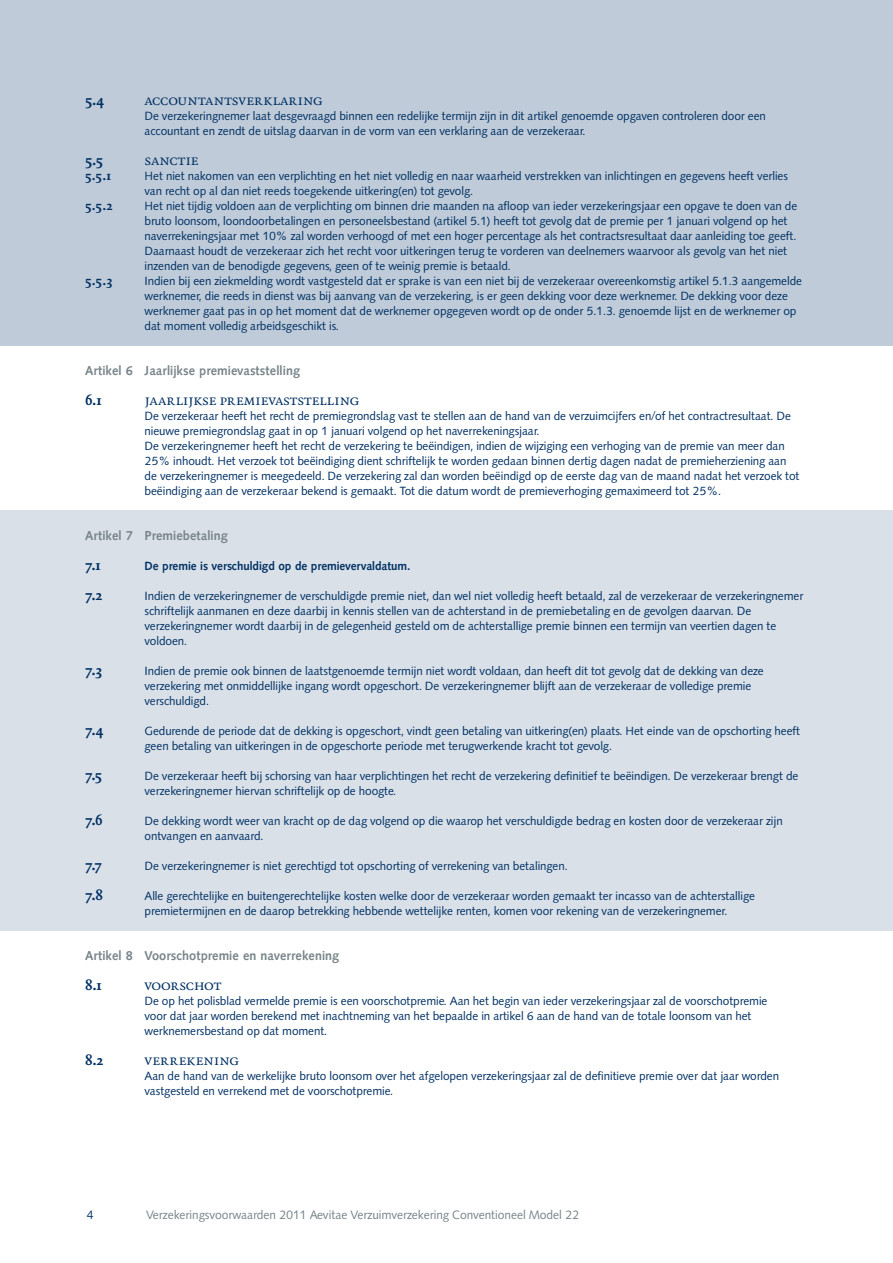
<style>
.page{position:relative;width:893px;height:1263px;background:#fff}
.page>*{position:absolute;margin:0;border:0;box-sizing:border-box;transform-origin:0 0}
.t1{font:15px "Quadraat Small Caps";letter-spacing:-.015em;color:#003063}
.t2{font:700 15px "Quadraat";color:#003063}
.t3{font:700 13.5px "Quadraat";color:#003063}
.t4{font:700 12.75px "Cg Symphony";letter-spacing:.01em;color:#778489}
.t5{font:12px "Cg Symphony";color:#778489}
.t6{font:12px "Cg Symphony";color:#003063}
.t7{font:11.7px/15px "Cg Symphony";color:#003063}
.t8{font:700 11.7px "Cg Symphony";color:#003063}
</style>
<div class="page">
<div style="left:0;top:510px;width:893px;height:420px;background:#d9e0e8"></div>
<div style="left:0;top:0;width:893px;height:345px;background:#bfcbd8"></div>
<p class="t2" style="left:85px;top:93px;width:21px">5.4</p>
<p class="t1" style="left:145px;top:92px;width:180px">accountantsverklaring</p>
<p class="t7" style="left:145px;top:108px;width:623px">De verzekeringnemer laat desgevraagd binnen een redelijke termijn zijn in dit artikel genoemde opgaven controleren door een accountant en zendt de uitslag daarvan in de vorm van een verklaring aan de verzekeraar.</p>
<p class="t2" style="left:85px;top:153px;width:20px">5.5</p>
<p class="t1" style="left:145px;top:152px;width:56px">sanctie</p>
<p class="t3" style="left:85px;top:169px;width:28px">5.5.1</p>
<p class="t7" style="left:145px;top:168px;width:645px">Het niet nakomen van een verplichting en het niet volledig en naar waarheid verstrekken van inlichtingen en gegevens heeft verlies van recht op al dan niet reeds toegekende uitkering(en) tot gevolg.</p>
<p class="t3" style="left:85px;top:199px;width:29px">5.5.2</p>
<p class="t7" style="left:145px;top:198px;width:654px">Het niet tijdig voldoen aan de verplichting om binnen drie maanden na afloop van ieder verzekeringsjaar een opgave te doen van de bruto loonsom, loondoorbetalingen en personeelsbestand (artikel 5.1) heeft tot gevolg dat de premie per 1 januari volgend op het naverrekeningsjaar met 10% zal worden verhoogd of met een hoger percentage als het contractsresultaat daar aanleiding toe geeft.<br>Daarnaast houdt de verzekeraar zich het recht voor uitkeringen terug te vorderen van deelnemers waarvoor als gevolg van het niet inzenden van de benodigde gegevens, geen of te weinig premie is betaald.</p>
<p class="t3" style="left:85px;top:274px;width:29px">5.5.3</p>
<p class="t7" style="left:145px;top:273px;width:659px">Indien bij een ziekmelding wordt vastgesteld dat er sprake is van een niet bij de verzekeraar overeenkomstig artikel 5.1.3 aangemelde werknemer, die reeds in dienst was bij aanvang van de verzekering, is er geen dekking voor deze werknemer. De dekking voor deze werknemer gaat pas in op het moment dat de werknemer opgegeven wordt op de onder 5.1.3. genoemde lijst en de werknemer op dat moment volledig arbeidsgeschikt is.</p>
<p class="t4" style="left:85px;top:363px;width:217px">Artikel 6 Jaarlijkse premievaststelling</p>
<p class="t2" style="left:85px;top:393px;width:18px">6.1</p>
<p class="t1" style="left:145px;top:392px;width:216px">jaarlijkse premievaststelling</p>
<p class="t7" style="left:145px;top:408px;width:656px">De verzekeraar heeft het recht de premiegrondslag vast te stellen aan de hand van de verzuimcijfers en/of het contractresultaat. De nieuwe premiegrondslag gaat in op 1 januari volgend op het naverrekeningsjaar.<br>De verzekeringnemer heeft het recht de verzekering te beëindigen, indien de wijziging een verhoging van de premie van meer dan 25% inhoudt. Het verzoek tot beëindiging dient schriftelijk te worden gedaan binnen dertig dagen nadat de premieherziening aan de verzekeringnemer is meegedeeld. De verzekering zal dan worden beëindigd op de eerste dag van de maand nadat het verzoek tot beëindiging aan de verzekeraar bekend is gemaakt. Tot die datum wordt de premieverhoging gemaximeerd tot 25%.</p>
<p class="t4" style="left:85px;top:528px;width:144px">Artikel 7 Premiebetaling</p>
<p class="t2" style="left:85px;top:558px;width:18px">7.1</p>
<p class="t8" style="left:145px;top:559px;width:267px">De premie is verschuldigd op de premievervaldatum.</p>
<p class="t2" style="left:85px;top:588px;width:19px">7.2</p>
<p class="t7" style="left:145px;top:588px;width:660px">Indien de verzekeringnemer de verschuldigde premie niet, dan wel niet volledig heeft betaald, zal de verzekeraar de verzekeringnemer schriftelijk aanmanen en deze daarbij in kennis stellen van de achterstand in de premiebetaling en de gevolgen daarvan. De verzekeringnemer wordt daarbij in de gelegenheid gesteld om de achterstallige premie binnen een termijn van veertien dagen te voldoen.</p>
<p class="t2" style="left:85px;top:663px;width:19px">7.3</p>
<p class="t7" style="left:145px;top:663px;width:621px">Indien de premie ook binnen de laatstgenoemde termijn niet wordt voldaan, dan heeft dit tot gevolg dat de dekking van deze verzekering met onmiddellijke ingang wordt opgeschort. De verzekeringnemer blijft aan de verzekeraar de volledige premie verschuldigd.</p>
<p class="t2" style="left:85px;top:723px;width:20px">7.4</p>
<p class="t7" style="left:145px;top:723px;width:657px">Gedurende de periode dat de dekking is opgeschort, vindt geen betaling van uitkering(en) plaats. Het einde van de opschorting heeft geen betaling van uitkeringen in de opgeschorte periode met terugwerkende kracht tot gevolg.</p>
<p class="t2" style="left:85px;top:768px;width:19px">7.5</p>
<p class="t7" style="left:145px;top:768px;width:655px">De verzekeraar heeft bij schorsing van haar verplichtingen het recht de verzekering definitief te beëindigen. De verzekeraar brengt de verzekeringnemer hiervan schriftelijk op de hoogte.</p>
<p class="t2" style="left:85px;top:813px;width:19px">7.6</p>
<p class="t7" style="left:145px;top:813px;width:639px">De dekking wordt weer van kracht op de dag volgend op die waarop het verschuldigde bedrag en kosten door de verzekeraar zijn ontvangen en aanvaard.</p>
<p class="t2" style="left:85px;top:858px;width:18px">7.7</p>
<p class="t7" style="left:145px;top:858px;width:424px">De verzekeringnemer is niet gerechtigd tot opschorting of verrekening van betalingen.</p>
<p class="t2" style="left:85px;top:888px;width:19px">7.8</p>
<p class="t7" style="left:145px;top:888px;width:612px">Alle gerechtelijke en buitengerechtelijke kosten welke door de verzekeraar worden gemaakt ter incasso van de achterstallige premietermijnen en de daarop betrekking hebbende wettelijke renten, komen voor rekening van de verzekeringnemer.</p>
<p class="t4" style="left:85px;top:948px;width:256px">Artikel 8 Voorschotpremie en naverrekening</p>
<p class="t2" style="left:85px;top:978px;width:19px">8.1</p>
<p class="t1" style="left:145px;top:977px;width:78px">voorschot</p>
<p class="t7" style="left:145px;top:993px;width:624px">De op het polisblad vermelde premie is een voorschotpremie. Aan het begin van ieder verzekeringsjaar zal de voorschotpremie voor dat jaar worden berekend met inachtneming van het bepaalde in artikel 6 aan de hand van de totale loonsom van het werknemersbestand op dat moment.</p>
<p class="t2" style="left:85px;top:1053px;width:20px">8.2</p>
<p class="t1" style="left:145px;top:1052px;width:96px">verrekening</p>
<p class="t7" style="left:145px;top:1068px;width:636px">Aan de hand van de werkelijke bruto loonsom over het afgelopen verzekeringsjaar zal de definitieve premie over dat jaar worden vastgesteld en verrekend met de voorschotpremie.</p>
<p class="t6" style="left:87px;top:1207px;width:9px">4</p>
<p class="t5" style="left:146px;top:1207px;width:435px">Verzekeringsvoorwaarden 2011 Aevitae Verzuimverzekering Conventioneel Model 22</p>
</div>
